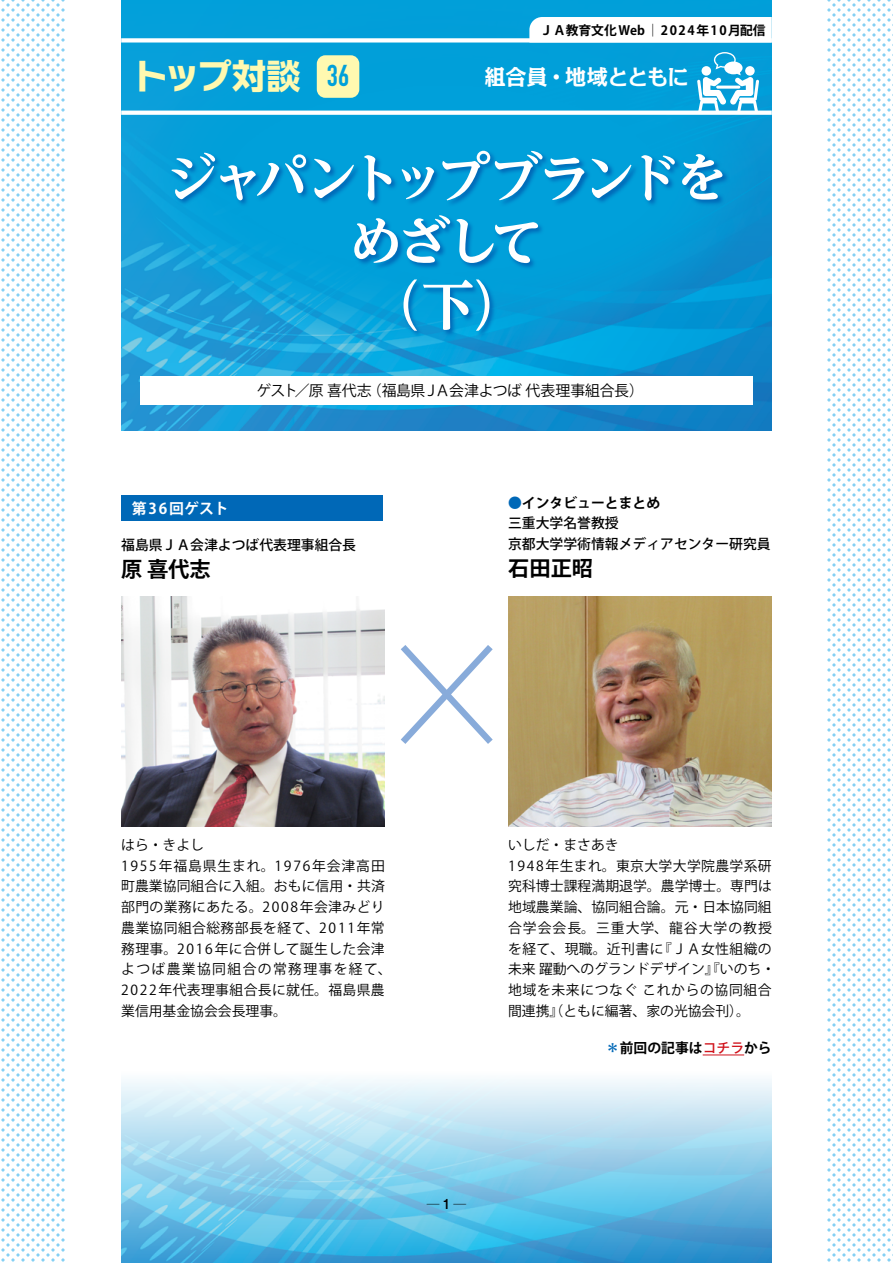
<style>
.page{position:relative;width:893px;height:1263px;background:#fff}
.page>*{position:absolute;margin:0;border:0;box-sizing:border-box;transform-origin:0 0}
.t1{font:700 expanded 53.1px/63.8px "UD Reimin Pr 6";letter-spacing:-.13em;color:#fff;text-align:center}
.t2{font:700 34.05px "Typelabo N Std";color:#fff9b0}
.t3{font:700 21.3px "Kakumin Pro";letter-spacing:-.025em;color:#fff}
.t4{font:700 21.3px "Koz Go Pro";color:#000}
.t5{font:14.85px "Koz Go Pro";letter-spacing:-.025em;color:#000}
.t6{font:700 14.85px "Koz Go Pro";letter-spacing:.06em;color:#fff}
.t7{font:13.8px/20.7px "Koz Go Pro";letter-spacing:.03em;color:#000}
.t8{font:500 13.8px/20.7px "Koz Go Pro";color:#000}
.t9{font:700 13.8px "Koz Go Pro";color:#000}
.t10{font:700 12.75px "Koz Go Pro";color:#000}
.t11{font:500 12.75px "Gothic MB101 Pro";color:#000}
.s1{font-family:"UD Shin Go Pro"}
.s2{font-family:"DIN Engschrift Std";font-weight:400;font-size:29.7px;color:#00a0da}
.s3{font-weight:700;color:#0068b7}
.s4{font-weight:700}
.s5{color:#0068b7}
.s6{font-family:"Hiragino Sans W5";font-weight:400;color:#d0121b}
</style>
<div class="page">
<svg style="left:1px;top:0;width:64px;height:1262px"></svg>
<svg style="left:827px;top:0;width:66px;height:1262px"></svg>
<img style="left:121px;top:1079px;width:651px;height:184px">
<img style="left:121px;top:0;width:651px;height:431px">
<div style="left:128px;top:9px;width:633px;height:340px;background:#00a0da;border-radius:50%"></div>
<div style="left:140px;top:376px;width:613px;height:29px;background:#fff"></div>
<svg style="left:697px;top:52px;width:62px;height:59px"></svg>
<hr style="left:716px;top:86px;width:24px;height:3px;background:#fff;border-radius:2px">
<svg style="left:171px;top:152px;width:559px;height:186px"></svg>
<svg style="left:121px;top:111px;width:651px;height:4px;background:#f3fafd"></svg>
<div style="left:121px;top:38px;width:651px;height:5px;background:#fff"></div>
<div style="left:317px;top:55px;width:42px;height:43px;background:#fff9b0;border-radius:9px"></div>
<img style="left:508px;top:596px;width:264px;height:230px">
<img style="left:121px;top:596px;width:264px;height:230px">
<svg style="left:401px;top:645px;width:92px;height:99px"></svg>
<div style="left:121px;top:495px;width:262px;height:26px;background:#0068b7"></div>
<hr style="left:703px;top:1054px;width:41px;height:1px;background:#d0121b">
<svg style="left:529px;top:17px;width:243px;height:26px"></svg>
<p class="t10" style="left:540px;top:22px;width:227px">ＪＡ教育文化Web│2024年10月配信</p>
<h2 class="t2" style="left:134px;top:52px;width:217px">トップ<span class="s1">対談</span> <span class="s2">36</span></h2>
<h3 class="t3" style="left:485px;top:60px;width:206px">組合員・地域とともに</h3>
<h1 class="t1" style="left:165px;top:145px;width:565px">ジャパントップブランドをめざして<br>（下）</h1>
<p class="t5" style="left:256px;top:381px;width:389px">ゲスト／原 喜代志（福島県ＪＡ会津よつば 代表理事組合長）</p>
<p class="t6" style="left:132px;top:499px;width:99px">第36回ゲスト</p>
<p class="t8" style="left:121px;top:535px;width:236px">福島県ＪＡ会津よつば代表理事組合長</p>
<h3 class="t4" style="left:121px;top:555px;width:91px">原 喜代志</h3>
<p class="t8" style="left:508px;top:493px;width:264px"><span class="s3">●</span><span class="s4">インタビューとまとめ<br></span>三重大学名誉教授<br>京都大学学術情報メディアセンター研究員</p>
<h3 class="t4" style="left:508px;top:555px;width:87px">石田正昭</h3>
<p class="t7" style="left:121px;top:835px;width:272px">はら・きよし<br>1955年福島県生まれ。1976年会津高田町農業協同組合に入組。おもに信用・共済部門の業務にあたる。2008年会津みどり農業協同組合総務部長を経て、2011年常務理事。2016年に合併して誕生した会津よつば農業協同組合の常務理事を経て、<br>2022年代表理事組合長に就任。福島県農業信用基金協会会長理事。</p>
<p class="t7" style="left:508px;top:835px;width:269px">いしだ・まさあき<br>1948年生まれ。東京大学大学院農学系研究科博士課程満期退学。農学博士。専門は地域農業論、協同組合論。元・日本協同組合学会会長。三重大学、龍谷大学の教授を経て、現職。近刊書に『ＪＡ女性組織の未来 躍動へのグランドデザイン』『いのち・地域を未来につなぐ これからの協同組合間連携』（ともに編著、家の光協会刊）。</p>
<p class="t11" style="left:427px;top:1194px;width:41px">─1─</p>
<p class="t9" style="left:606px;top:1039px;width:167px"><span class="s5">＊</span>前回の記事は<span class="s6">コチラ</span>から</p>
</div>
